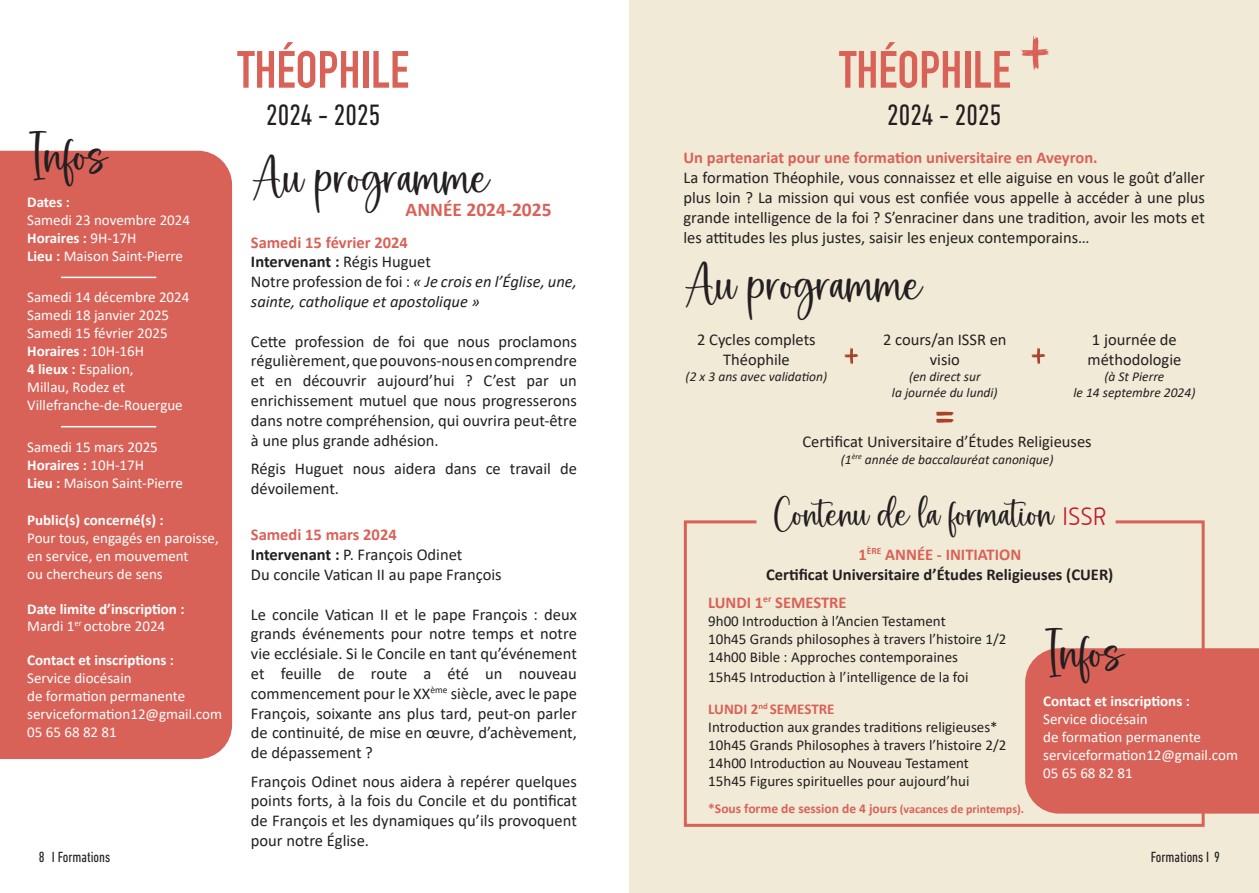
<style>
.page{position:relative;width:1259px;height:893px;background:#fff}
.page>*{position:absolute;margin:0;border:0;box-sizing:border-box;transform-origin:0 0}
.t1{font:700 51.45px "DIN Condensed";color:#d96258}
.t2{font:43.05px "Marshmallow";color:#231f20}
.t3{font:32.55px "Marshmallow";color:#231f20}
.t4{font:condensed 30px "DIN Next LT Pro";color:#231f20}
.t5{font:700 19.5px "Calibri";color:#d96258}
.t6{font:16.5px/19.8px "Calibri";color:#231f20;text-align:justify}
.t7{font:italic 16.5px/19.8px "Calibri";color:#231f20}
.t8{font:700 16.5px "Calibri";color:#d96258}
.t9{font:700 16.5px/19.8px "Calibri";color:#231f20;text-align:center}
.t10{font:15px/18px "Calibri";color:#fff}
.t11{font:15px/18px "Calibri";color:#231f20}
.t12{font:700 15px/16.5px "Calibri";color:#fff}
.t13{font:condensed 15px "DIN Next LT Pro";color:#231f20}
.t14{font:italic 13.5px/16.2px "Calibri";color:#231f20;text-align:center}
.t15{font:700 13.5px "Calibri";color:#d96258}
.s1{font-weight:700}
.s2{font-weight:400}
.s3{font-weight:700;font-style:normal;color:#d96258}
.s4{font-weight:700;font-style:normal}
.s5{font-style:normal}
.s6{font-weight:700;color:#d96258}
.s7{font-family:"Alwyn";font-weight:300;font-size:24.6px;color:#be1d2c}
.s8{color:#d96258}
.s9{font-size:12px}
</style>
<div class="page">
<div style="left:629px;top:0;width:630px;height:893px;background:#f1ead7"></div>
<svg style="left:1020px;top:35px;width:29px;height:36px"></svg>
<div style="left:0;top:151px;width:232px;height:608px;background:#d96258"></div>
<svg style="left:936px;top:412px;width:18px;height:11px"></svg>
<svg style="left:844px;top:347px;width:14px;height:18px"></svg>
<svg style="left:1031px;top:347px;width:14px;height:18px"></svg>
<svg style="left:683px;top:520px;width:522px;height:307px"></svg>
<div style="left:1025px;top:648px;width:234px;height:166px;background:#d96258"></div>
<hr style="left:61px;top:277px;width:95px;height:1px;background:#fff">
<hr style="left:61px;top:426px;width:95px;height:1px;background:#fff">
<h2 class="t2" style="left:27px;top:129px;width:81px">Infos</h2>
<p class="t12" style="left:27px;top:194px;width:44px">Dates :</p>
<p class="t10" style="left:27px;top:211px;width:164px">Samedi 23 novembre 2024<br><span class="s1">Horaires :</span> 9H-17H<br><span class="s1">Lieu :</span> Maison Saint-Pierre</p>
<p class="t10" style="left:27px;top:288px;width:164px">Samedi 14 décembre 2024<br>Samedi 18 janvier 2025<br>Samedi 15 février 2025<br><span class="s1">Horaires :</span> 10H-16H<br><span class="s1">4 lieux :</span> Espalion,<br>Millau, Rodez et<br>Villefranche-de-Rouergue</p>
<p class="t10" style="left:27px;top:438px;width:157px">Samedi 15 mars 2025<br><span class="s1">Horaires :</span> 10H-17H<br><span class="s1">Lieu :</span> Maison Saint-Pierre</p>
<p class="t12" style="left:27px;top:512px;width:138px">Public(s) concerné(s) :</p>
<p class="t10" style="left:27px;top:529px;width:193px">Pour tous, engagés en paroisse, en service, en mouvement<br>ou chercheurs de sens</p>
<p class="t12" style="left:27px;top:601px;width:159px">Date limite d’inscription :<br><span class="s2">Mardi 1</span><sup>er</sup> <span class="s2">octobre 2024</span></p>
<p class="t12" style="left:27px;top:651px;width:148px">Contact et inscriptions :</p>
<p class="t10" style="left:27px;top:668px;width:196px">Service diocésain<br>de formation permanente serviceformation12@gmail.com<br>05 65 68 82 81</p>
<h1 class="t1" style="left:237px;top:35px;width:173px">THÉOPHILE</h1>
<h1 class="t1" style="left:839px;top:35px;width:173px">THÉOPHILE</h1>
<h3 class="t4" style="left:266px;top:97px;width:116px">2024 - 2025</h3>
<h3 class="t4" style="left:887px;top:97px;width:116px">2024 - 2025</h3>
<h2 class="t2" style="left:251px;top:152px;width:239px">Au programme</h2>
<p class="t8" style="left:683px;top:146px;width:415px">Un partenariat pour une formation universitaire en Aveyron.</p>
<p class="t6" style="left:683px;top:167px;width:523px">La formation Théophile, vous connaissez et elle aiguise en vous le goût d’aller plus loin ? La mission qui vous est confiée vous appelle à accéder à une plus grande intelligence de la foi ? S’enraciner dans une tradition, avoir les mots et les attitudes les plus justes, saisir les enjeux contemporains…</p>
<p class="t5" style="left:405px;top:196px;width:148px">ANNÉE 2024-2025</p>
<p class="t7" style="left:251px;top:231px;width:327px"><span class="s3">Samedi 15 février 2024<br></span><span class="s4">Intervenant :</span> <span class="s5">Régis Huguet<br>Notre profession de foi :</span> « Je crois en l’Église, une, sainte, catholique et apostolique »</p>
<p class="t6" style="left:251px;top:331px;width:327px">Cette profession de foi que nous proclamons régulièrement, que pouvons-nous en comprendre et en découvrir aujourd’hui ? C’est par un enrichissement mutuel que nous progresserons dans notre compréhension, qui ouvrira peut-être à une plus grande adhésion.</p>
<p class="t6" style="left:251px;top:458px;width:327px">Régis Huguet nous aidera dans ce travail de dévoilement.</p>
<p class="t6" style="left:251px;top:525px;width:252px;text-align:left"><span class="s6">Samedi 15 mars 2024<br></span><span class="s1">Intervenant :</span> P. François Odinet<br>Du concile Vatican II au pape François</p>
<p class="t6" style="left:251px;top:604px;width:327px">Le concile Vatican II et le pape François : deux grands événements pour notre temps et notre vie ecclésiale. Si le Concile en tant qu’événement et feuille de route a été un nouveau commencement pour le XX<sup>ème</sup> siècle, avec le pape François, soixante ans plus tard, peut-on parler de continuité, de mise en œuvre, d’achèvement, de dépassement ?</p>
<p class="t6" style="left:251px;top:771px;width:327px">François Odinet nous aidera à repérer quelques points forts, à la fois du Concile et du pontificat de François et les dynamiques qu’ils provoquent pour notre Église.</p>
<h2 class="t2" style="left:683px;top:259px;width:239px">Au programme</h2>
<p class="t6" style="left:697px;top:329px;width:120px;text-align:center">2 Cycles complets<br>Théophile</p>
<p class="t14" style="left:685px;top:368px;width:143px">(2 x 3 ans avec validation)</p>
<p class="t6" style="left:883px;top:329px;width:125px;text-align:center">2 cours/an ISSR en visio</p>
<p class="t14" style="left:892px;top:368px;width:107px">(en direct sur<br>la journée du lundi)</p>
<p class="t6" style="left:1087px;top:329px;width:95px">1 journée de méthodologie</p>
<p class="t14" style="left:1073px;top:368px;width:123px">(à St Pierre<br>le 14 septembre 2024)</p>
<p class="t6" style="left:802px;top:432px;width:291px">Certificat Universitaire d’Études Religieuses</p>
<p class="t14" style="left:840px;top:450px;width:214px">(1<sup>ère</sup> année de baccalauréat canonique)</p>
<h3 class="t3" style="left:772px;top:494px;width:336px">Contenu de la formation <span class="s7">ISSR</span></h3>
<p class="t9" style="left:766px;top:544px;width:349px"><span class="s8">1</span><sup>ÈRE</sup> <span class="s8">ANNÉE - INITIATION<br></span>Certificat Universitaire d’Études Religieuses (CUER)</p>
<p class="t8" style="left:708px;top:591px;width:140px">LUNDI 1<sup>er</sup> SEMESTRE</p>
<p class="t11" style="left:708px;top:611px;width:300px">9h00 Introduction à l’Ancien Testament<br>10h45 Grands philosophes à travers l’histoire 1/2<br>14h00 Bible : Approches contemporaines</p>
<p class="t11" style="left:708px;top:667px;width:262px">15h45 Introduction à l’intelligence de la foi</p>
<h2 class="t2" style="left:1043px;top:627px;width:81px">Infos</h2>
<p class="t12" style="left:1043px;top:693px;width:148px">Contact et inscriptions :</p>
<p class="t10" style="left:1043px;top:710px;width:196px">Service diocésain<br>de formation permanente serviceformation12@gmail.com<br>05 65 68 82 81</p>
<p class="t11" style="left:708px;top:699px;width:300px"><span class="s6">LUNDI 2</span><sup>nd</sup> <span class="s6">SEMESTRE<br></span>Introduction aux grandes traditions religieuses* 10h45 Grands Philosophes à travers l’histoire 2/2<br>14h00 Introduction au Nouveau Testament 15h45 Figures spirituelles pour aujourd’hui</p>
<p class="t15" style="left:708px;top:799px;width:317px">*Sous forme de session de 4 jours <span class="s9">(vacances de printemps).</span></p>
<p class="t13" style="left:39px;top:848px;width:73px">8 I Formations</p>
<p class="t13" style="left:1150px;top:848px;width:71px">Formations I 9</p>
</div>
